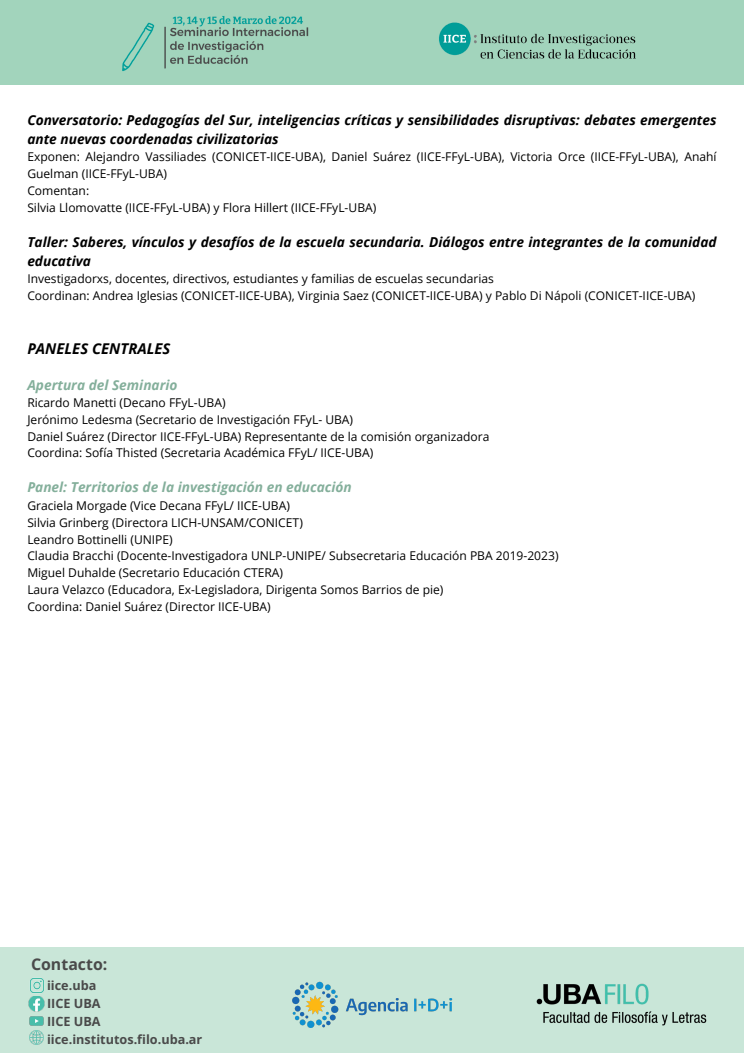
<style>
.page{position:relative;width:744px;height:1053px;background:#fff}
.page>*{position:absolute;margin:0;border:0;box-sizing:border-box;transform-origin:0 0}
.t1{font:700 15.92px "Open Sans";color:#4a4a4a}
.t2{font:italic 700 14.88px "Open Sans";color:#000}
.t3{font:italic 700 13.68px/18.9px "Open Sans";color:#000}
.t4{font:italic 700 13.68px "Open Sans";color:#84af9b}
.t5{font:700 12.68px "Open Sans";color:#4a4a4a}
.t6{font:12.08px/16.8px "Open Sans";color:#000}
</style>
<div class="page">
<div style="left:0;top:0;width:744px;height:84px;background:#a2d4bc"></div>
<img style="left:99px;top:16px;width:232px;height:69px">
<img style="left:439px;top:22px;width:197px;height:37px">
<div style="left:0;top:947px;width:744px;height:105px;background:#c9e6d8"></div>
<img style="left:30px;top:978px;width:14px;height:14px">
<img style="left:29px;top:996px;width:15px;height:15px">
<img style="left:30px;top:1030px;width:13px;height:14px">
<svg style="left:30px;top:1016px;width:13px;height:9px"></svg>
<img style="left:292px;top:981px;width:161px;height:47px">
<img style="left:536px;top:983px;width:171px;height:43px">
<p class="t3" style="left:27px;top:110px;width:691px">Conversatorio: Pedagogías del Sur, inteligencias críticas y sensibilidades disruptivas: debates emergentes ante nuevas coordenadas civilizatorias</p>
<p class="t6" style="left:27px;top:148px;width:691px">Exponen: Alejandro Vassiliades (CONICET-IICE-UBA), Daniel Suárez (IICE-FFyL-UBA), Victoria Orce (IICE-FFyL-UBA), Anahí<br>Guelman (IICE-FFyL-UBA)</p>
<p class="t6" style="left:27px;top:182px;width:63px">Comentan:</p>
<p class="t6" style="left:27px;top:199px;width:351px">Silvia Llomovatte (IICE-FFyL-UBA) y Flora Hillert (IICE-FFyL-UBA)</p>
<p class="t3" style="left:27px;top:232px;width:691px">Taller: Saberes, vínculos y desafíos de la escuela secundaria. Diálogos entre integrantes de la comunidad educativa</p>
<p class="t6" style="left:27px;top:270px;width:468px">Investigadorxs, docentes, directivos, estudiantes y familias de escuelas secundarias</p>
<p class="t6" style="left:27px;top:287px;width:670px">Coordinan: Andrea Iglesias (CONICET-IICE-UBA), Virginia Saez (CONICET-IICE-UBA) y Pablo Di Nápoli (CONICET-IICE-UBA)</p>
<p class="t2" style="left:27px;top:337px;width:145px">PANELES CENTRALES</p>
<p class="t4" style="left:27px;top:375px;width:152px">Apertura del Seminario</p>
<p class="t6" style="left:27px;top:394px;width:200px">Ricardo Manetti (Decano FFyL-UBA)</p>
<p class="t6" style="left:27px;top:410px;width:327px">Jerónimo Ledesma (Secretario de Investigación FFyL- UBA)</p>
<p class="t6" style="left:27px;top:427px;width:464px">Daniel Suárez (Director IICE-FFyL-UBA) Representante de la comisión organizadora</p>
<p class="t6" style="left:27px;top:444px;width:348px">Coordina: Sofía Thisted (Secretaria Académica FFyL/ IICE-UBA)</p>
<p class="t4" style="left:27px;top:478px;width:326px">Panel: Territorios de la investigación en educación</p>
<p class="t6" style="left:27px;top:497px;width:264px">Graciela Morgade (Vice Decana FFyL/ IICE-UBA)</p>
<p class="t6" style="left:27px;top:513px;width:277px">Silvia Grinberg (Directora LICH-UNSAM/CONICET)</p>
<p class="t6" style="left:27px;top:530px;width:147px">Leandro Bottinelli (UNIPE)</p>
<p class="t6" style="left:27px;top:547px;width:533px">Claudia Bracchi (Docente-Investigadora UNLP-UNIPE/ Subsecretaria Educación PBA 2019-2023)</p>
<p class="t6" style="left:27px;top:564px;width:257px">Miguel Duhalde (Secretario Educación CTERA)</p>
<p class="t6" style="left:27px;top:581px;width:418px">Laura Velazco (Educadora, Ex-Legisladora, Dirigenta Somos Barrios de pie)</p>
<p class="t6" style="left:27px;top:597px;width:245px">Coordina: Daniel Suárez (Director IICE-UBA)</p>
<p class="t1" style="left:31px;top:952px;width:78px">Contacto:</p>
<p class="t5" style="left:47px;top:976px;width:51px">iice.uba</p>
<p class="t5" style="left:47px;top:994px;width:55px">IICE UBA</p>
<p class="t5" style="left:47px;top:1012px;width:55px">IICE UBA</p>
<p class="t5" style="left:47px;top:1029px;width:157px">iice.institutos.filo.uba.ar</p>
</div>
